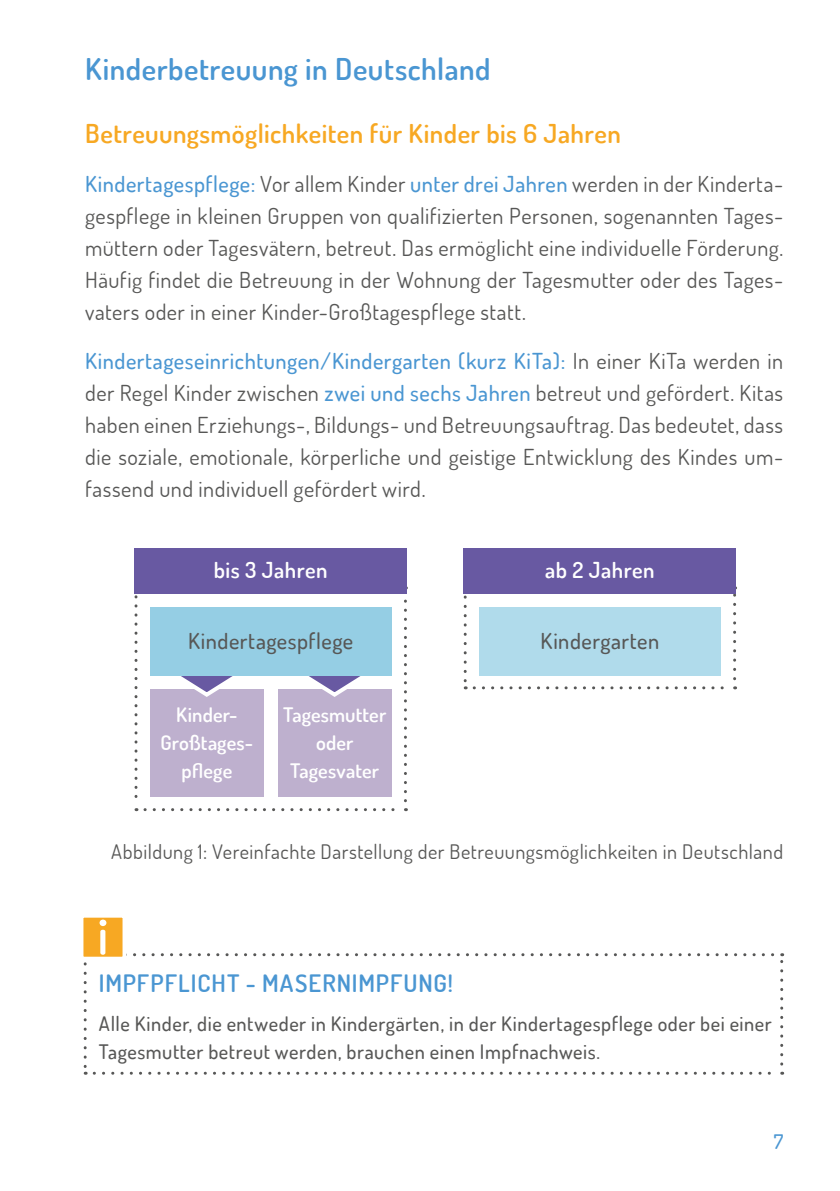
<style>
.page{position:relative;width:840px;height:1191px;background:#fff}
.page>*{position:absolute;margin:0;border:0;box-sizing:border-box;transform-origin:0 0}
.t1{font:600 30px "Dosis";letter-spacing:.015em;color:#4a96d2}
.t2{font:600 26px "Dosis";letter-spacing:.015em;color:#f7a823}
.t3{font:600 24px "Dosis";letter-spacing:.04em;color:#4a96d2}
.t4{font:22px/32px "Dosis";letter-spacing:.02em;color:#575756;text-align:justify}
.t5{font:500 22px "Dosis";letter-spacing:.025em;color:#575756}
.t6{font:600 22px "Dosis";letter-spacing:.02em;color:#fff}
.t7{font:500 20px/28px "Dosis";letter-spacing:.025em;color:#575756}
.t8{font:20px "Dosis";letter-spacing:.025em;color:#575756}
.t9{font:600 20px/28px "Dosis";letter-spacing:.005em;color:#fff;text-align:center}
.t10{font:500 20px "Dosis";color:#4a96d2}
.s1{font-weight:500;color:#4a96d2}
</style>
<div class="page">
<svg style="left:134px;top:597px;width:3px;height:214px"></svg>
<svg style="left:145px;top:808px;width:261px;height:3px"></svg>
<svg style="left:403px;top:593px;width:3px;height:207px"></svg>
<svg style="left:463px;top:597px;width:3px;height:92px"></svg>
<svg style="left:474px;top:686px;width:261px;height:3px"></svg>
<svg style="left:732px;top:593px;width:3px;height:86px"></svg>
<svg style="left:83px;top:917px;width:699px;height:157px"></svg>
<div style="left:134px;top:548px;width:272px;height:45px;background:#6859a2"></div>
<div style="left:463px;top:548px;width:272px;height:45px;background:#6859a2"></div>
<div style="left:479px;top:607px;width:241px;height:68px;background:#b0dbeb"></div>
<div style="left:150px;top:689px;width:113px;height:108px;background:#beb0ce"></div>
<div style="left:278px;top:689px;width:113px;height:108px;background:#beb0ce"></div>
<svg style="left:159px;top:675px;width:95px;height:22px"></svg>
<svg style="left:287px;top:675px;width:95px;height:22px"></svg>
<div style="left:150px;top:607px;width:241px;height:68px;background:#95cee4"></div>
<h1 class="t1" style="left:85px;top:50px;width:407px">Kinderbetreuung in Deutschland</h1>
<p class="t2" style="left:85px;top:117px;width:537px">Betreuungsmöglichkeiten für Kinder bis 6 Jahren</p>
<p class="t4" style="left:85px;top:167px;width:699px"><span class="s1">Kindertagespflege:</span> Vor allem Kinder <span class="s1">unter drei Jahren</span> werden in der Kinderta&shy;gespflege in kleinen Gruppen von qualifizierten Personen, sogenannten Tages&shy;müttern oder Tagesvätern, betreut. Das ermöglicht eine individuelle Förderung.<br>Häufig findet die Betreuung in der Wohnung der Tagesmutter oder des Tages&shy;vaters oder in einer Kinder-Großtagespflege statt.</p>
<p class="t4" style="left:85px;top:344px;width:699px"><span class="s1">Kindertageseinrichtungen/Kindergarten (kurz KiTa):</span> In einer KiTa werden in der Regel Kinder zwischen <span class="s1">zwei und sechs Jahren</span> betreut und gefördert. Kitas haben einen Erziehungs-, Bildungs- und Betreuungsauftrag. Das bedeutet, dass die soziale, emotionale, körperliche und geistige Entwicklung des Kindes um&shy;fassend und individuell gefördert wird.</p>
<p class="t6" style="left:214px;top:556px;width:115px">bis 3 Jahren</p>
<p class="t6" style="left:545px;top:556px;width:111px">ab 2 Jahren</p>
<p class="t5" style="left:188px;top:626px;width:166px">Kindertagespflege</p>
<p class="t5" style="left:540px;top:626px;width:120px">Kindergarten</p>
<p class="t9" style="left:160px;top:699px;width:94px">Kinder-<br>Großtages&shy;pflege</p>
<p class="t9" style="left:283px;top:699px;width:105px">Tagesmutter oder<br>Tagesvater</p>
<p class="t8" style="left:111px;top:838px;width:673px">Abbildung 1: Vereinfachte Darstellung der Betreuungsmöglichkeiten in Deutschland</p>
<p class="t3" style="left:99px;top:967px;width:355px">IMPFPFLICHT - MASERNIMPFUNG!</p>
<p class="t7" style="left:99px;top:1009px;width:674px">Alle Kinder, die entweder in Kindergärten, in der Kindertagespflege oder bei einer<br>Tagesmutter betreut werden, brauchen einen Impfnachweis.</p>
<p class="t10" style="left:773px;top:1128px;width:11px">7</p>
</div>
